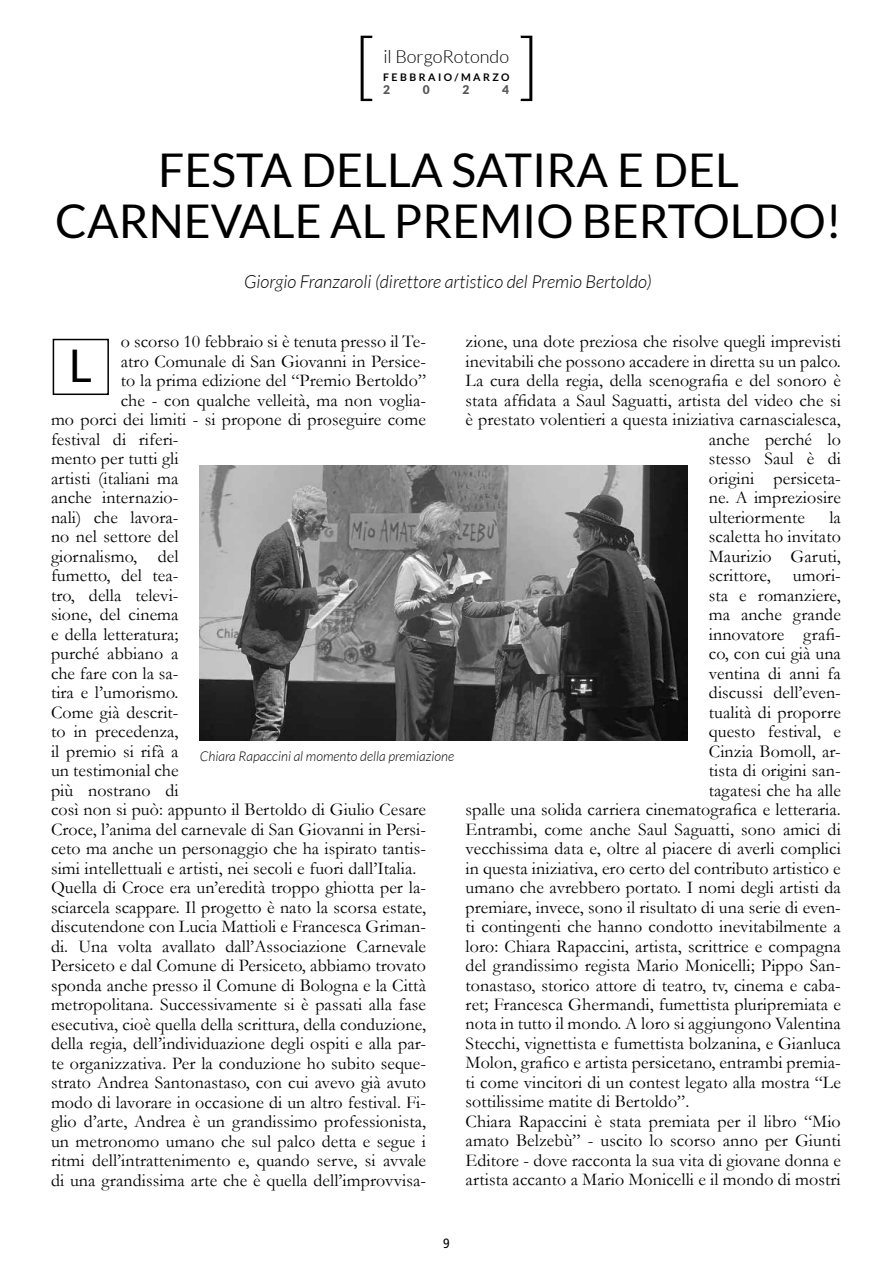
<style>
.page{position:relative;width:893px;height:1263px;background:#fff}
.page>*{position:absolute;margin:0;border:0;box-sizing:border-box;transform-origin:0 0}
.t1{font:300 73.5px "Lato";color:#000}
.t2{font:46.5px/51px "Lato";color:#000;text-align:center}
.t3{font:45px "Lato";color:#000}
.t4{font:18px "Garamond";letter-spacing:.005em;color:#000}
.t5{font:italic 300 18px "Lato";color:#000}
.t6{font:300 18px "Lato";color:#000}
.t7{font:italic 300 13.5px "Lato";color:#000}
.t8{font:condensed 13.5px "Frutiger LT Std";color:#000}
.t9{font:900 12px "Lato";color:#575756}
.t10{font:700 10.5px "Lato";letter-spacing:.235em;color:#000}
</style>
<div class="page">
<div style="left:53px;top:339px;width:56px;height:56px;border:2px solid #000"></div>
<img style="left:200px;top:465px;width:488px;height:276px">
<h1 class="t1" style="left:354px;top:26px;width:24px">[</h1>
<p class="t6" style="left:383px;top:47px;width:127px">il BorgoRotondo</p>
<p class="t10" style="left:383px;top:72px;width:128px">FEBBRAIO/MARZO</p>
<p class="t9" style="left:383px;top:83px;width:8px">2</p>
<p class="t9" style="left:423px;top:83px;width:8px">0</p>
<p class="t9" style="left:462px;top:83px;width:8px">2</p>
<p class="t9" style="left:502px;top:83px;width:8px">4</p>
<h2 class="t2" style="left:55px;top:144px;width:788px">FESTA DELLA SATIRA E DEL<br>CARNEVALE AL PREMIO BERTOLDO!</h2>
<p class="t5" style="left:244px;top:272px;width:409px">Giorgio Franzaroli (direttore artistico del Premio Bertoldo)</p>
<p class="t4" style="left:121px;top:331px;width:307px">o scorso 10 febbraio si è tenuta presso il Te-</p>
<p class="t4" style="left:121px;top:350px;width:307px">atro Comunale di San Giovanni in Persice-</p>
<p class="t4" style="left:121px;top:370px;width:307px">to la prima edizione del “Premio Bertoldo”</p>
<p class="t4" style="left:121px;top:389px;width:307px">che - con qualche velleità, ma non voglia-</p>
<p class="t4" style="left:51px;top:409px;width:376px">mo porci dei limiti - si propone di proseguire come</p>
<p class="t4" style="left:51px;top:428px;width:129px">festival di riferi-</p>
<p class="t4" style="left:51px;top:448px;width:129px">mento per tutti gli</p>
<p class="t4" style="left:51px;top:467px;width:129px">artisti (italiani ma</p>
<p class="t4" style="left:51px;top:487px;width:129px">anche internazio-</p>
<p class="t4" style="left:51px;top:506px;width:129px">nali) che lavora-</p>
<p class="t4" style="left:51px;top:526px;width:129px">no nel settore del</p>
<p class="t4" style="left:51px;top:545px;width:129px">giornalismo, del</p>
<p class="t4" style="left:51px;top:565px;width:129px">fumetto, del tea-</p>
<p class="t4" style="left:51px;top:584px;width:129px">tro, della televi-</p>
<p class="t4" style="left:51px;top:604px;width:129px">sione, del cinema</p>
<p class="t4" style="left:51px;top:623px;width:129px">e della letteratura;</p>
<p class="t4" style="left:51px;top:643px;width:129px">purché abbiano a</p>
<p class="t4" style="left:51px;top:662px;width:129px">che fare con la sa-</p>
<p class="t4" style="left:51px;top:682px;width:129px">tira e l’umorismo.</p>
<p class="t4" style="left:51px;top:701px;width:129px">Come già descrit-</p>
<p class="t4" style="left:51px;top:721px;width:129px">to in precedenza,</p>
<p class="t4" style="left:51px;top:740px;width:129px">il premio si rifà a</p>
<p class="t4" style="left:51px;top:760px;width:129px">un testimonial che</p>
<p class="t4" style="left:51px;top:779px;width:129px">più nostrano di</p>
<p class="t4" style="left:51px;top:799px;width:377px">così non si può: appunto il Bertoldo di Giulio Cesare</p>
<p class="t4" style="left:51px;top:818px;width:376px">Croce, l’anima del carnevale di San Giovanni in Persi-</p>
<p class="t4" style="left:51px;top:838px;width:377px">ceto ma anche un personaggio che ha ispirato tantis-</p>
<p class="t4" style="left:51px;top:857px;width:367px">simi intellettuali e artisti, nei secoli e fuori dall’Italia.</p>
<p class="t4" style="left:51px;top:877px;width:376px">Quella di Croce era un’eredità troppo ghiotta per la-</p>
<p class="t4" style="left:51px;top:896px;width:377px">sciarcela scappare. Il progetto è nato la scorsa estate,</p>
<p class="t4" style="left:51px;top:916px;width:377px">discutendone con Lucia Mattioli e Francesca Griman-</p>
<p class="t4" style="left:51px;top:935px;width:377px">di. Una volta avallato dall’Associazione Carnevale</p>
<p class="t4" style="left:51px;top:955px;width:376px">Persiceto e dal Comune di Persiceto, abbiamo trovato</p>
<p class="t4" style="left:51px;top:974px;width:376px">sponda anche presso il Comune di Bologna e la Città</p>
<p class="t4" style="left:51px;top:994px;width:377px">metropolitana. Successivamente si è passati alla fase</p>
<p class="t4" style="left:51px;top:1013px;width:377px">esecutiva, cioè quella della scrittura, della conduzione,</p>
<p class="t4" style="left:51px;top:1033px;width:377px">della regia, dell’individuazione degli ospiti e alla par-</p>
<p class="t4" style="left:51px;top:1052px;width:377px">te organizzativa. Per la conduzione ho subito seque-</p>
<p class="t4" style="left:51px;top:1072px;width:376px">strato Andrea Santonastaso, con cui avevo già avuto</p>
<p class="t4" style="left:51px;top:1091px;width:377px">modo di lavorare in occasione di un altro festival. Fi-</p>
<p class="t4" style="left:51px;top:1111px;width:376px">glio d’arte, Andrea è un grandissimo professionista,</p>
<p class="t4" style="left:51px;top:1130px;width:376px">un metronomo umano che sul palco detta e segue i</p>
<p class="t4" style="left:51px;top:1150px;width:377px">ritmi dell’intrattenimento e, quando serve, si avvale</p>
<p class="t4" style="left:51px;top:1169px;width:377px">di una grandissima arte che è quella dell’improvvisa-</p>
<h3 class="t3" style="left:69px;top:340px;width:25px">L</h3>
<p class="t7" style="left:200px;top:749px;width:256px">Chiara Rapaccini al momento della premiazione</p>
<p class="t4" style="left:466px;top:331px;width:377px">zione, una dote preziosa che risolve quegli imprevisti</p>
<p class="t4" style="left:466px;top:350px;width:377px">inevitabili che possono accadere in diretta su un palco.</p>
<p class="t4" style="left:466px;top:370px;width:377px">La cura della regia, della scenografia e del sonoro è</p>
<p class="t4" style="left:466px;top:389px;width:377px">stata affidata a Saul Saguatti, artista del video che si</p>
<p class="t4" style="left:466px;top:409px;width:377px">è prestato volentieri a questa iniziativa carnascialesca,</p>
<p class="t4" style="left:709px;top:428px;width:133px">anche perché lo</p>
<p class="t4" style="left:709px;top:448px;width:134px">stesso Saul è di</p>
<p class="t4" style="left:709px;top:467px;width:133px">origini persiceta-</p>
<p class="t4" style="left:709px;top:487px;width:133px">ne. A impreziosire</p>
<p class="t4" style="left:709px;top:506px;width:98px">ulteriormente</p>
<p class="t4" style="left:829px;top:506px;width:13px">la</p>
<p class="t4" style="left:709px;top:526px;width:133px">scaletta ho invitato</p>
<p class="t4" style="left:709px;top:545px;width:133px">Maurizio Garuti,</p>
<p class="t4" style="left:709px;top:565px;width:133px">scrittore, umori-</p>
<p class="t4" style="left:709px;top:584px;width:133px">sta e romanziere,</p>
<p class="t4" style="left:709px;top:604px;width:133px">ma anche grande</p>
<p class="t4" style="left:709px;top:623px;width:133px">innovatore grafi-</p>
<p class="t4" style="left:709px;top:643px;width:133px">co, con cui già una</p>
<p class="t4" style="left:709px;top:662px;width:133px">ventina di anni fa</p>
<p class="t4" style="left:709px;top:682px;width:134px">discussi dell’even-</p>
<p class="t4" style="left:709px;top:701px;width:133px">tualità di proporre</p>
<p class="t4" style="left:709px;top:721px;width:134px">questo festival, e</p>
<p class="t4" style="left:709px;top:740px;width:133px">Cinzia Bomoll, ar-</p>
<p class="t4" style="left:709px;top:760px;width:133px">tista di origini san-</p>
<p class="t4" style="left:709px;top:779px;width:133px">tagatesi che ha alle</p>
<p class="t4" style="left:466px;top:798px;width:377px">spalle una solida carriera cinematografica e letteraria.</p>
<p class="t4" style="left:466px;top:818px;width:377px">Entrambi, come anche Saul Saguatti, sono amici di</p>
<p class="t4" style="left:466px;top:837px;width:377px">vecchissima data e, oltre al piacere di averli complici</p>
<p class="t4" style="left:466px;top:857px;width:377px">in questa iniziativa, ero certo del contributo artistico e</p>
<p class="t4" style="left:466px;top:876px;width:377px">umano che avrebbero portato. I nomi degli artisti da</p>
<p class="t4" style="left:466px;top:896px;width:377px">premiare, invece, sono il risultato di una serie di even-</p>
<p class="t4" style="left:466px;top:915px;width:377px">ti contingenti che hanno condotto inevitabilmente a</p>
<p class="t4" style="left:466px;top:935px;width:377px">loro: Chiara Rapaccini, artista, scrittrice e compagna</p>
<p class="t4" style="left:466px;top:954px;width:377px">del grandissimo regista Mario Monicelli; Pippo San-</p>
<p class="t4" style="left:466px;top:974px;width:377px">tonastaso, storico attore di teatro, tv, cinema e caba-</p>
<p class="t4" style="left:466px;top:993px;width:377px">ret; Francesca Ghermandi, fumettista pluripremiata e</p>
<p class="t4" style="left:466px;top:1013px;width:377px">nota in tutto il mondo. A loro si aggiungono Valentina</p>
<p class="t4" style="left:466px;top:1032px;width:377px">Stecchi, vignettista e fumettista bolzanina, e Gianluca</p>
<p class="t4" style="left:466px;top:1052px;width:377px">Molon, grafico e artista persicetano, entrambi premia-</p>
<p class="t4" style="left:466px;top:1071px;width:377px">ti come vincitori di un contest legato alla mostra “Le</p>
<p class="t4" style="left:466px;top:1091px;width:225px">sottilissime matite di Bertoldo”.</p>
<p class="t4" style="left:466px;top:1110px;width:377px">Chiara Rapaccini è stata premiata per il libro “Mio</p>
<p class="t4" style="left:466px;top:1130px;width:377px">amato Belzebù” - uscito lo scorso anno per Giunti</p>
<p class="t4" style="left:466px;top:1149px;width:377px">Editore - dove racconta la sua vita di giovane donna e</p>
<p class="t4" style="left:466px;top:1169px;width:377px">artista accanto a Mario Monicelli e il mondo di mostri</p>
<p class="t8" style="left:443px;top:1236px;width:8px">9</p>
</div>
